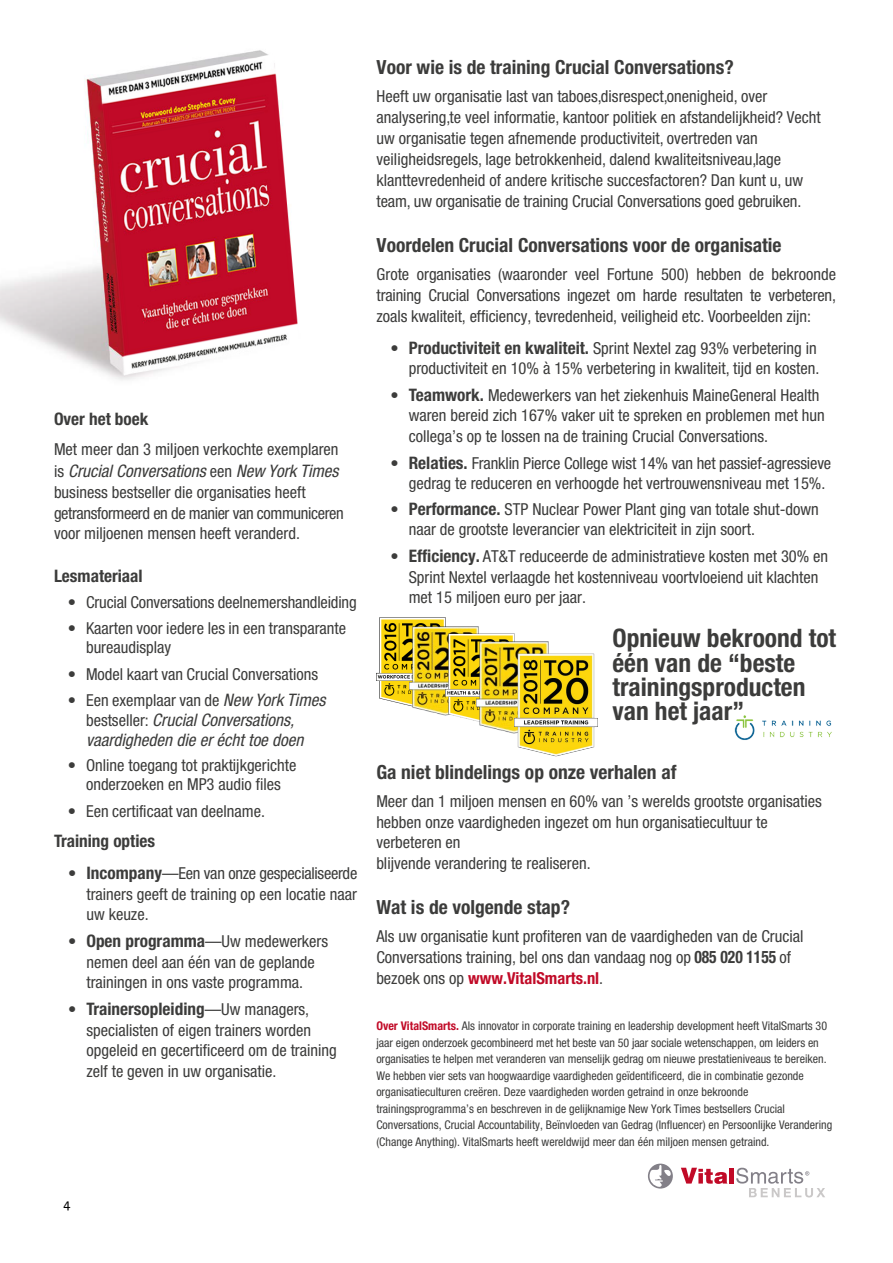
<style>
.page{position:relative;width:893px;height:1263px;background:#fff}
.page>*{position:absolute;margin:0;border:0;box-sizing:border-box;transform-origin:0 0}
.t1{font:700 condensed 25.5px/24.5px "Helvetica Neue LT Std";color:#3c3c3b}
.t2{font:700 condensed 19.5px "Helvetica Neue LT Std";color:#3c3c3b}
.t3{font:italic condensed 17.25px/19.8px "Helvetica Neue LT Std";color:#3c3c3b}
.t4{font:700 condensed 17.25px "Helvetica Neue LT Std";color:#3c3c3b}
.t5{font:condensed 16.5px/20.5px "Helvetica Neue LT Std";color:#3c3c3b}
.t6{font:12.75px "The Sans";color:#000}
.t7{font:condensed 12px/16.5px "Helvetica Neue LT Std";color:#3c3c3b}
.s1{font-style:normal;font-size:16.5px}
.s2{font-family:"Helvetica Neue";font-weight:300}
.s3{font-style:italic;font-size:17.25px}
.s4{font-weight:700;font-size:17.25px}
.s5{font-family:"Helvetica Neue";font-weight:300;font-size:16.5px}
.s6{font-weight:400;font-size:16.5px}
.s7{font-weight:700;color:#c10a27}
</style>
<div class="page">
<img style="left:0;top:50px;width:298px;height:330px">
<svg style="left:648px;top:1163px;width:25px;height:25px"></svg>
<svg style="left:650px;top:1165px;width:21px;height:22px"></svg>
<svg style="left:681px;top:1168px;width:46px;height:16px"></svg>
<div style="left:729px;top:1168px;width:5px;height:15px;background:#c10a27"></div>
<svg style="left:736px;top:1168px;width:89px;height:29px"></svg>
<img style="left:377px;top:618px;width:69px;height:88px">
<img style="left:409px;top:626px;width:73px;height:89px">
<img style="left:445px;top:634px;width:72px;height:88px">
<img style="left:477px;top:642px;width:72px;height:92px">
<img style="left:514px;top:653px;width:84px;height:103px">
<img style="left:734px;top:715px;width:98px;height:25px">
<p class="t4" style="left:54px;top:408px;width:96px">Over het boek</p>
<p class="t5" style="left:54px;top:439px;width:286px">Met meer dan 3 miljoen verkochte exemplaren</p>
<p class="t3" style="left:54px;top:461px;width:286px"><span class="s1">is</span> Crucial Conversations <span class="s1">een</span> New York Times</p>
<p class="t5" style="left:54px;top:481px;width:291px">business bestseller die organisaties heeft getransformeerd en de manier van communiceren voor miljoenen mensen heeft veranderd.</p>
<p class="t4" style="left:54px;top:566px;width:90px">Lesmateriaal</p>
<p class="t5" style="left:68px;top:592px;width:291px"><span class="s2">•</span> Crucial Conversations deelnemershandleiding</p>
<p class="t5" style="left:86px;top:619px;width:262px;line-height:18.8px;text-indent:-18px"><span class="s2">•</span> Kaarten voor iedere les in een transparante bureaudisplay</p>
<p class="t5" style="left:68px;top:663px;width:252px"><span class="s2">•</span> Model kaart van Crucial Conversations</p>
<p class="t5" style="left:68px;top:690px;width:259px"><span class="s2">•</span> Een exemplaar van de <span class="s3">New York Times</span></p>
<p class="t3" style="left:86px;top:710px;width:219px"><span class="s1">bestseller:</span> Crucial Conversations, vaardigheden die er écht toe doen</p>
<p class="t5" style="left:68px;top:755px;width:230px;line-height:19.6px;text-align:center"><span class="s2">•</span> Online toegang tot praktijkgerichte onderzoeken en MP3 audio files</p>
<p class="t5" style="left:68px;top:801px;width:199px"><span class="s2">•</span> Een certificaat van deelname.</p>
<p class="t4" style="left:54px;top:831px;width:103px">Training opties</p>
<p class="t5" style="left:86px;top:863px;width:272px;text-align:justify;text-indent:-18px"><span class="s2">•</span> <span class="s4">Incompany</span>—Een van onze gespecialiseerde trainers geeft de training op een locatie naar uw keuze.</p>
<p class="t5" style="left:68px;top:931px;width:262px;text-align:center"><span class="s2">•</span> <span class="s4">Open programma</span>—Uw medewerkers nemen deel aan één van de geplande trainingen in ons vaste programma.</p>
<p class="t4" style="left:68px;top:998px;width:243px"><span class="s5">•</span> Trainersopleiding<span class="s6">—Uw managers,</span></p>
<p class="t5" style="left:86px;top:1019px;width:252px">specialisten of eigen trainers worden opgeleid en gecertificeerd om de training zelf te geven in uw organisatie.</p>
<p class="t2" style="left:377px;top:56px;width:359px">Voor wie is de training Crucial Conversations?</p>
<p class="t5" style="left:377px;top:86px;width:446px;line-height:21px">Heeft uw organisatie last van taboes, disrespect, onenigheid, over analysering, te veel informatie, kantoor politiek en afstandelijkheid? Vecht uw organisatie tegen afnemende productiviteit, overtreden van veiligheidsregels, lage betrokkenheid, dalend kwaliteitsniveau, lage klanttevredenheid of andere kritische succesfactoren? Dan kunt u, uw team, uw organisatie de training Crucial Conversations goed gebruiken.</p>
<p class="t2" style="left:377px;top:234px;width:407px">Voordelen Crucial Conversations voor de organisatie</p>
<p class="t5" style="left:377px;top:264px;width:461px;line-height:21px;text-align:justify">Grote organisaties (waaronder veel Fortune 500) hebben de bekroonde training Crucial Conversations ingezet om harde resultaten te verbeteren, zoals kwaliteit, efficiency, tevredenheid, veiligheid etc. Voorbeelden zijn:</p>
<p class="t5" style="left:390px;top:338px;width:430px;line-height:20.1px;text-align:right"><span class="s2">•</span> <span class="s4">Productiviteit en kwaliteit.</span> Sprint Nextel zag 93% verbetering in productiviteit en 10% à 15% verbetering in kwaliteit, tijd en kosten.</p>
<p class="t5" style="left:409px;top:384px;width:418px;text-indent:-18px"><span class="s2">•</span> <span class="s4">Teamwork.</span> Medewerkers van het ziekenhuis MaineGeneral Health waren bereid zich 167% vaker uit te spreken en problemen met hun collega’s op te lossen na de training Crucial Conversations.</p>
<p class="t5" style="left:409px;top:452px;width:424px;line-height:20.1px;text-indent:-18px"><span class="s2">•</span> <span class="s4">Relaties.</span> Franklin Pierce College wist 14% van het passief-agressieve gedrag te reduceren en verhoogde het vertrouwensniveau met 15%.</p>
<p class="t5" style="left:409px;top:499px;width:412px;line-height:20.1px;text-indent:-18px"><span class="s2">•</span> <span class="s4">Performance.</span> STP Nuclear Power Plant ging van totale shut-down naar de grootste leverancier van elektriciteit in zijn soort.</p>
<p class="t5" style="left:409px;top:546px;width:421px;text-indent:-18px"><span class="s2">•</span> <span class="s4">Efficiency.</span> AT&amp;T reduceerde de administratieve kosten met 30% en<br>Sprint Nextel verlaagde het kostenniveau voortvloeiend uit klachten met 15 miljoen euro per jaar.</p>
<h1 class="t1" style="left:612px;top:626px;width:225px">Opnieuw bekroond tot één van de “beste trainingsproducten van het jaar”</h1>
<p class="t2" style="left:376px;top:761px;width:302px">Ga niet blindelings op onze verhalen af</p>
<p class="t5" style="left:376px;top:791px;width:447px">Meer dan 1 miljoen mensen en 60% van ’s werelds grootste organisaties hebben onze vaardigheden ingezet om hun organisatiecultuur te verbeteren en<br>blijvende verandering te realiseren.</p>
<p class="t2" style="left:376px;top:895px;width:195px">Wat is de volgende stap?</p>
<p class="t5" style="left:376px;top:925px;width:429px;line-height:21px">Als uw organisatie kunt profiteren van de vaardigheden van de Crucial<br>Conversations training, bel ons dan vandaag nog op <span class="s4">085 020 1155</span> of bezoek ons op <span class="s7">www.VitalSmarts.nl</span>.</p>
<p class="t7" style="left:376px;top:1018px;width:457px"><span class="s7">Over VitalSmarts.</span> Als innovator in corporate training en leadership development heeft VitalSmarts 30 jaar eigen onderzoek gecombineerd met het beste van 50 jaar sociale wetenschappen, om leiders en organisaties te helpen met veranderen van menselijk gedrag om nieuwe prestatieniveaus te bereiken.<br>We hebben vier sets van hoogwaardige vaardigheden geïdentificeerd, die in combinatie gezonde organisatieculturen creëren. Deze vaardigheden worden getraind in onze bekroonde trainingsprogramma’s en beschreven in de gelijknamige New York Times bestsellers Crucial Conversations, Crucial Accountability, Beïnvloeden van Gedrag (Influencer) en Persoonlijke Verandering (Change Anything). VitalSmarts heeft wereldwijd meer dan één miljoen mensen getraind.</p>
<p class="t6" style="left:63px;top:1193px;width:8px">4</p>
</div>
